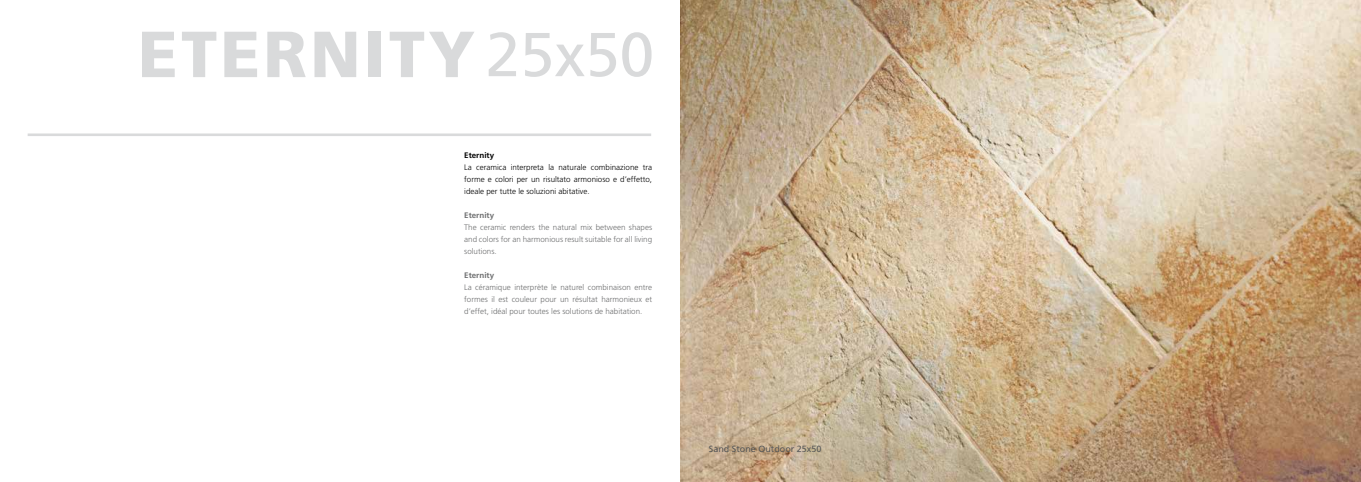
<style>
.page{position:relative;width:1361px;height:482px;background:#fff}
.page>*{position:absolute;margin:0;border:0;box-sizing:border-box;transform-origin:0 0}
.t1{font:900 65px "Frutiger LT Std";letter-spacing:.05em;color:#d9dadb}
.t2{font:9px "Frutiger";color:#565757}
.t3{font:300 8px/12px "Frutiger";color:#6e6f70;text-align:justify}
.t4{font:300 8px/12px "Frutiger";color:#000;text-align:justify}
.t5{font:700 8px "Frutiger";color:#6e6f70}
.t6{font:700 8px "Frutiger";color:#000}
</style>
<div class="page">
<hr style="left:28px;top:133px;width:623px;height:3px;background:#d9dadb">
<img style="left:680px;top:0;width:681px;height:482px">
<svg style="left:489px;top:32px;width:162px;height:45px"></svg>
<h1 class="t1" style="left:138px;top:15px;width:339px">ETERNITY</h1>
<p class="t6" style="left:464px;top:150px;width:31px">Eternity</p>
<p class="t4" style="left:464px;top:161px;width:189px">La ceramica interpreta la naturale combinazione tra forme e colori per un risultato armonioso e d’effetto, ideale per tutte le soluzioni abitative.</p>
<p class="t5" style="left:464px;top:210px;width:31px">Eternity</p>
<p class="t3" style="left:464px;top:221px;width:189px">The ceramic renders the natural mix between shapes and colors for an harmonious result suitable for all living solutions.</p>
<p class="t5" style="left:464px;top:270px;width:31px">Eternity</p>
<p class="t3" style="left:464px;top:281px;width:189px">La céramique interprète le naturel combinaison entre formes il est couleur pour un résultat harmonieux et d’effet, idéal pour toutes les solutions de habitation.</p>
<p class="t2" style="left:709px;top:444px;width:114px">Sand Stone Outdoor 25x50</p>
</div>
